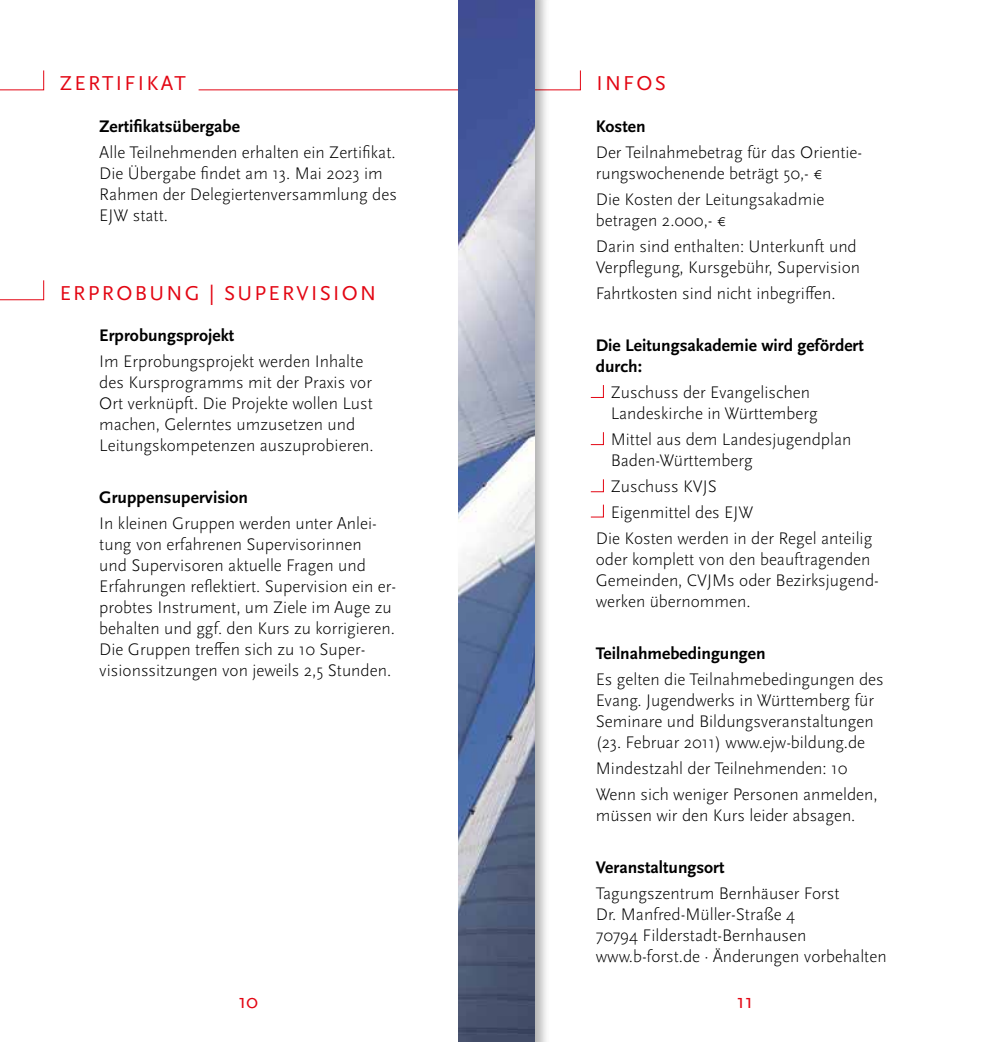
<style>
.page{position:relative;width:993px;height:1042px;background:#fff}
.page>*{position:absolute;margin:0;border:0;box-sizing:border-box;transform-origin:0 0}
.t1{font:21px "Scala Sans OT";letter-spacing:.11em;color:#e30613}
.t2{font:300 17.5px/21px "Scala Sans OT";color:#000}
.t3{font:700 17.5px/21px "Scala Sans OT";color:#000}
</style>
<div class="page">
<svg style="left:0;top:70px;width:45px;height:21px"></svg>
<svg style="left:198px;top:70px;width:383px;height:21px"></svg>
<svg style="left:0;top:280px;width:45px;height:21px"></svg>
<svg style="left:590px;top:385px;width:14px;height:13px"></svg>
<svg style="left:590px;top:432px;width:14px;height:13px"></svg>
<svg style="left:590px;top:479px;width:14px;height:13px"></svg>
<svg style="left:590px;top:504px;width:14px;height:14px"></svg>
<div style="left:456px;top:0;width:94px;height:1042px;background:#000;opacity:.3"></div>
<img style="left:458px;top:0;width:76px;height:1042px">
<p class="t1" style="left:60px;top:72px;width:128px">ZERTIFIKAT</p>
<p class="t1" style="left:596px;top:72px;width:71px">INFOS</p>
<p class="t3" style="left:99px;top:116px;width:142px">Zertifikatsübergabe</p>
<p class="t2" style="left:99px;top:143px;width:299px">Alle Teilnehmenden erhalten ein Zertifikat.<br>Die Übergabe findet am 13. Mai 2023 im Rahmen der Delegiertenversammlung des EJW statt.</p>
<p class="t1" style="left:60px;top:282px;width:318px">ERPROBUNG | SUPERVISION</p>
<p class="t3" style="left:99px;top:325px;width:136px">Erprobungsprojekt</p>
<p class="t2" style="left:99px;top:351px;width:276px">Im Erprobungsprojekt werden Inhalte des Kursprogramms mit der Praxis vor Ort verknüpft. Die Projekte wollen Lust machen, Gelerntes umzusetzen und Leitungskompetenzen auszuprobieren.</p>
<p class="t3" style="left:99px;top:487px;width:150px">Gruppensupervision</p>
<p class="t2" style="left:99px;top:513px;width:298px">In kleinen Gruppen werden unter Anlei&shy;tung von erfahrenen Supervisorinnen<br>und Supervisoren aktuelle Fragen und Erfahrungen reflektiert. Supervision ein er&shy;probtes Instrument, um Ziele im Auge zu behalten und ggf. den Kurs zu korrigieren.<br>Die Gruppen treffen sich zu 10 Super&shy;visionssitzungen von jeweils 2,5 Stunden.</p>
<p class="t3" style="left:595px;top:116px;width:51px">Kosten</p>
<p class="t2" style="left:595px;top:142px;width:268px">Der Teilnahmebetrag für das Orientie&shy;rungswochenende beträgt 50,- €</p>
<p class="t2" style="left:595px;top:189px;width:230px">Die Kosten der Leitungsakadmie betragen 2.000,- €</p>
<p class="t2" style="left:595px;top:236px;width:266px">Darin sind enthalten: Unterkunft und<br>Verpflegung, Kursgebühr, Supervision</p>
<p class="t2" style="left:595px;top:283px;width:241px">Fahrtkosten sind nicht inbegriffen.</p>
<p class="t3" style="left:595px;top:335px;width:269px">Die Leitungsakademie wird gefördert durch:</p>
<p class="t2" style="left:610px;top:382px;width:208px">Zuschuss der Evangelischen<br>Landeskirche in Württemberg</p>
<p class="t2" style="left:610px;top:429px;width:242px">Mittel aus dem Landesjugendplan<br>Baden-Württemberg</p>
<p class="t2" style="left:610px;top:476px;width:108px">Zuschuss KVJS</p>
<p class="t2" style="left:610px;top:502px;width:144px">Eigenmittel des EJW</p>
<p class="t2" style="left:595px;top:528px;width:278px">Die Kosten werden in der Regel anteilig</p>
<p class="t2" style="left:595px;top:549px;width:284px">oder komplett von den beauftragenden<br>Gemeinden, CVJMs oder Bezirksjugend&shy;werken übernommen.</p>
<p class="t3" style="left:595px;top:643px;width:171px">Teilnahmebedingungen</p>
<p class="t2" style="left:595px;top:669px;width:289px">Es gelten die Teilnahmebedingungen des Evang. Jugendwerks in Württemberg für Seminare und Bildungsveranstaltungen (23. Februar 2011) www.ejw-bildung.de</p>
<p class="t2" style="left:595px;top:755px;width:283px;line-height:25.9px">Mindestzahl der Teilnehmenden: 10<br>Wenn sich weniger Personen anmelden,</p>
<p class="t2" style="left:595px;top:805px;width:261px">müssen wir den Kurs leider absagen.</p>
<p class="t3" style="left:595px;top:857px;width:130px">Veranstaltungsort</p>
<p class="t2" style="left:595px;top:883px;width:292px">Tagungszentrum Bernhäuser Forst<br>Dr. Manfred-Müller-Straße 4<br>70794 Filderstadt-Bernhausen www.b-forst.de · Änderungen vorbehalten</p>
<p class="t1" style="left:238px;top:989px;width:22px">10</p>
<p class="t1" style="left:736px;top:989px;width:18px">11</p>
</div>
